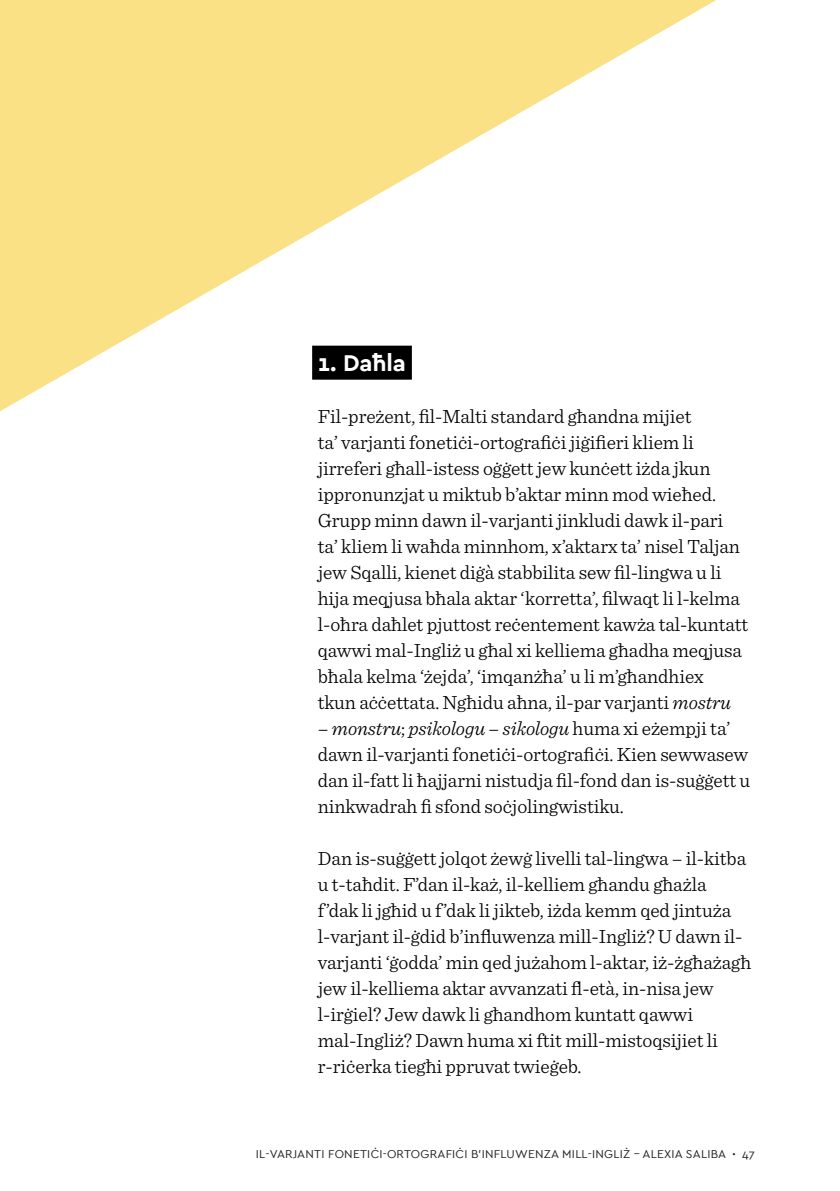
<style>
.page{position:relative;width:840px;height:1191px;background:#fff}
.page>*{position:absolute;margin:0;border:0;box-sizing:border-box;transform-origin:0 0}
.t1{font:700 24px "Cera PRO";letter-spacing:-.005em;color:#fff}
.t2{font:300 20px/26px "Sentinel";letter-spacing:-.005em;color:#000}
.t3{font:12px "Cera PRO";letter-spacing:.02em;color:#241f21}
.s1{font-style:italic}
.s2{font-family:"Sentinel";font-weight:700}
</style>
<div class="page">
<svg style="left:0;top:0;width:716px;height:411px;fill:#fbe185"></svg>
<p class="t1" style="left:317px;top:347px;width:90px">1. Daħla</p>
<p class="t2" style="left:317px;top:402px;width:431px">Fil-preżent, fil-Malti standard għandna mijiet<br>ta’ varjanti fonetiċi-ortografiċi jiġifieri kliem li jirreferi għall-istess oġġett jew kunċett iżda jkun ippronunzjat u miktub b’aktar minn mod wieħed.<br>Grupp minn dawn il-varjanti jinkludi dawk il-pari ta’ kliem li waħda minnhom, x’aktarx ta’ nisel Taljan jew Sqalli, kienet diġà stabbilita sew fil-lingwa u li hija meqjusa bħala aktar ‘korretta’, filwaqt li l-kelma l-oħra daħlet pjuttost reċentement kawża tal-kuntatt qawwi mal-Ingliż u għal xi kelliema għadha meqjusa bħala kelma ‘żejda’, ‘imqanżħa’ u li m’għandhiex<br>tkun aċċettata. Ngħidu aħna, il-par varjanti <span class="s1">mostru</span></p>
<p class="t2" style="left:317px;top:714px;width:433px">– <span class="s1">monstru</span>; <span class="s1">psikologu</span> – <span class="s1">sikologu</span> huma xi eżempji ta’ dawn il-varjanti fonetiċi-ortografiċi. Kien sewwasew dan il-fatt li ħajjarni nistudja fil-fond dan is-suġġett u ninkwadrah fi sfond soċjolingwistiku.</p>
<p class="t2" style="left:317px;top:844px;width:435px">Dan is-suġġett jolqot żewġ livelli tal-lingwa – il-kitba u t-taħdit. F’dan il-każ, il-kelliem għandu għażla f’dak li jgħid u f’dak li jikteb, iżda kemm qed jintuża l-varjant il-ġdid b’influwenza mill-Ingliż? U dawn il&shy;varjanti ‘ġodda’ min qed jużahom l-aktar, iż-żgħażagħ jew il-kelliema aktar avvanzati fl-età, in-nisa jew l-irġiel? Jew dawk li għandhom kuntatt qawwi mal-Ingliż? Dawn huma xi ftit mill-mistoqsijiet li r-riċerka tiegħi ppruvat twieġeb.</p>
<p class="t3" style="left:256px;top:1146px;width:500px">IL-VARJANTI FONETIĊI-ORTOGRAFIĊI B’INFLUWENZA MILL-INGLIŻ – ALEXIA SALIBA <span class="s2">·</span> 47</p>
</div>
